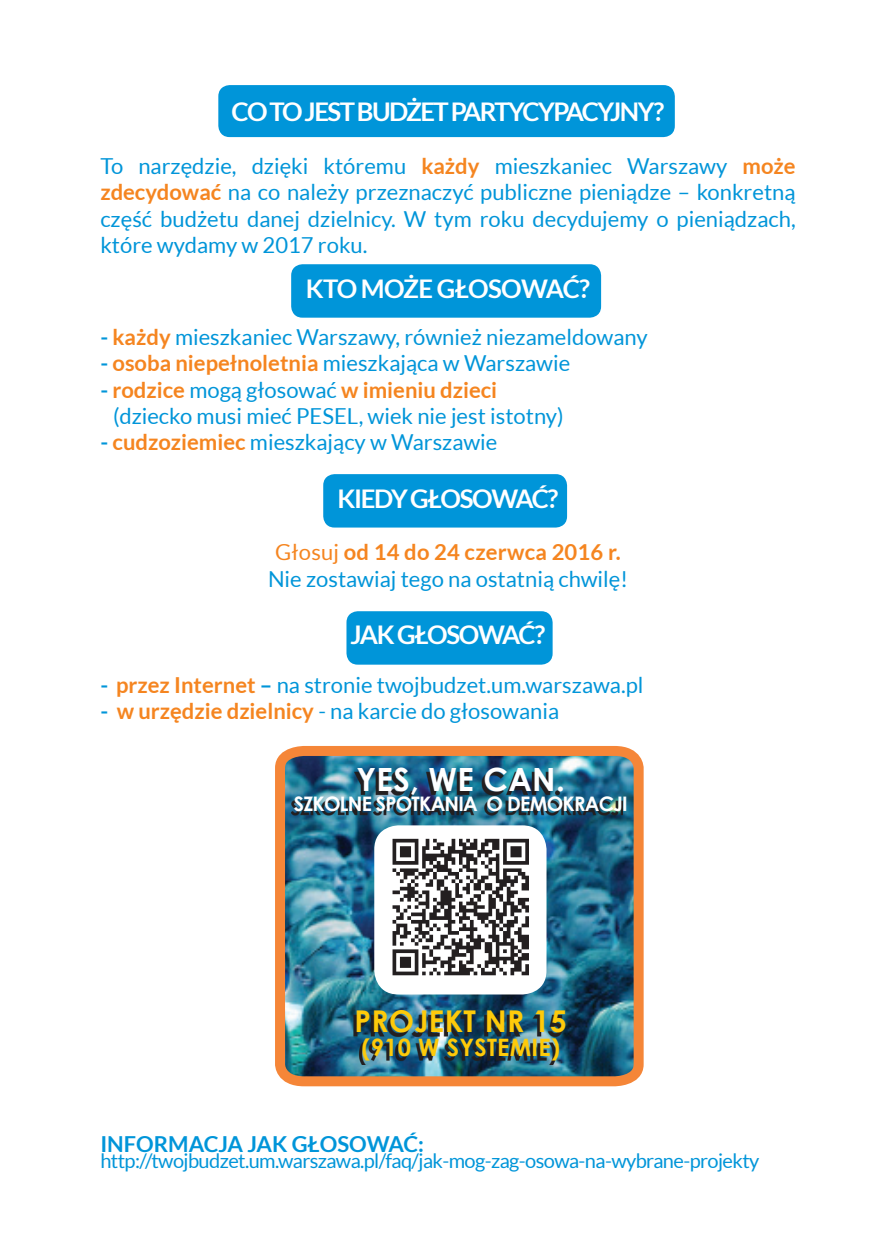
<style>
.page{position:relative;width:896px;height:1248px;background:#fff}
.page>*{position:absolute;margin:0;border:0;box-sizing:border-box;transform-origin:0 0}
.t1{font:700 32px "Century Gothic";letter-spacing:.01em;color:#fff}
.t2{font:700 30px "Century Gothic";letter-spacing:.01em;color:#feca0a}
.t3{font:700 25.6px "Lato";letter-spacing:-.06em;color:#fff}
.t4{font:700 25.6px "Lato";letter-spacing:-.025em;color:#fff}
.t5{font:700 24px "Century Gothic";letter-spacing:.01em;color:#feca0a}
.t6{font:22px/26.4px "Lato";color:#0095d9;text-align:justify}
.t7{font:700 22px "Lato";color:#f58520}
.t8{font:700 22px "Lato";color:#0095d9}
.t9{font:20px "Lato";letter-spacing:-.03em;color:#0095d9}
.t10{font:700 20px "Century Gothic";letter-spacing:-.04em;color:#fff}
.s1{font-weight:700;color:#f58520}
.s2{font-weight:700}
.s3{color:#0095d9}
.s4{font-weight:400;color:#0095d9}
.s5{font-weight:400}
</style>
<div class="page">
<div style="left:218px;top:85px;width:457px;height:52px;background:#0095d9;border-radius:11px"></div>
<div style="left:291px;top:264px;width:310px;height:53px;background:#0095d9;border-radius:11px"></div>
<div style="left:323px;top:474px;width:244px;height:53px;background:#0095d9;border-radius:11px"></div>
<div style="left:346px;top:611px;width:206px;height:53px;background:#0095d9;border-radius:11px"></div>
<img style="left:275px;top:746px;width:369px;height:341px">
<img style="left:291px;top:771px;width:331px;height:293px">
<img style="left:389px;top:836px;width:142px;height:142px">
<p class="t3" style="left:231px;top:97px;width:434px">CO TO JEST BUDŻET PARTYCYPACYJNY?</p>
<p class="t6" style="left:100px;top:153px;width:697px">To narzędzie, dzięki któremu <span class="s1">każdy</span> mieszkaniec Warszawy <span class="s1">może zdecydować</span> na co należy przeznaczyć publiczne pieniądze – konkretną część budżetu danej dzielnicy. W tym roku decydujemy o pieniądzach, które wydamy w 2017 roku.</p>
<p class="t4" style="left:306px;top:274px;width:286px">KTO MOŻE GŁOSOWAĆ?</p>
<p class="t6" style="left:100px;top:323px;width:549px"><span class="s2">-</span> <span class="s1">każdy</span> mieszkaniec Warszawy, również niezameldowany</p>
<p class="t6" style="left:100px;top:350px;width:471px"><span class="s2">-</span> <span class="s1">osoba niepełnoletnia</span> mieszkająca w Warszawie</p>
<p class="t7" style="left:100px;top:377px;width:398px"><span class="s3">-</span> rodzice <span class="s4">mogą głosować</span> w imieniu dzieci</p>
<p class="t6" style="left:113px;top:402px;width:452px">(dziecko musi mieć PESEL, wiek nie jest istotny)</p>
<p class="t6" style="left:100px;top:429px;width:398px"><span class="s2">-</span> <span class="s1">cudzoziemiec</span> mieszkający w Warszawie</p>
<p class="t3" style="left:337px;top:483px;width:222px">KIEDY GŁOSOWAĆ?</p>
<p class="t7" style="left:275px;top:539px;width:347px"><span class="s5">Głosuj</span> od 14 do 24 czerwca 2016 r.</p>
<p class="t6" style="left:268px;top:565px;width:361px">Nie zostawiaj tego na ostatnią chwilę!</p>
<p class="t3" style="left:351px;top:620px;width:196px">JAK GŁOSOWAĆ?</p>
<p class="t6" style="left:100px;top:671px;width:544px"><span class="s2">-</span> <span class="s1">przez Internet</span> <span class="s2">–</span> na stronie twojbudzet.um.warszawa.pl</p>
<p class="t6" style="left:100px;top:697px;width:460px"><span class="s2">-</span> <span class="s1">w urzędzie dzielnicy</span> - na karcie do głosowania</p>
<p class="t1" style="left:357px;top:755px;width:210px">YES, WE CAN.</p>
<p class="t10" style="left:294px;top:788px;width:335px">SZKOLNE SPOTKANIA O DEMOKRACJI</p>
<p class="t2" style="left:355px;top:997px;width:214px">PROJEKT NR 15</p>
<p class="t5" style="left:361px;top:1028px;width:200px">(910 W SYSTEMIE)</p>
<p class="t8" style="left:100px;top:1131px;width:325px">INFORMACJA JAK GŁOSOWAĆ:</p>
<p class="t9" style="left:100px;top:1149px;width:660px">http://twojbudzet.um.warszawa.pl/faq/jak-mog-zag-osowa-na-wybrane-projekty</p>
</div>
